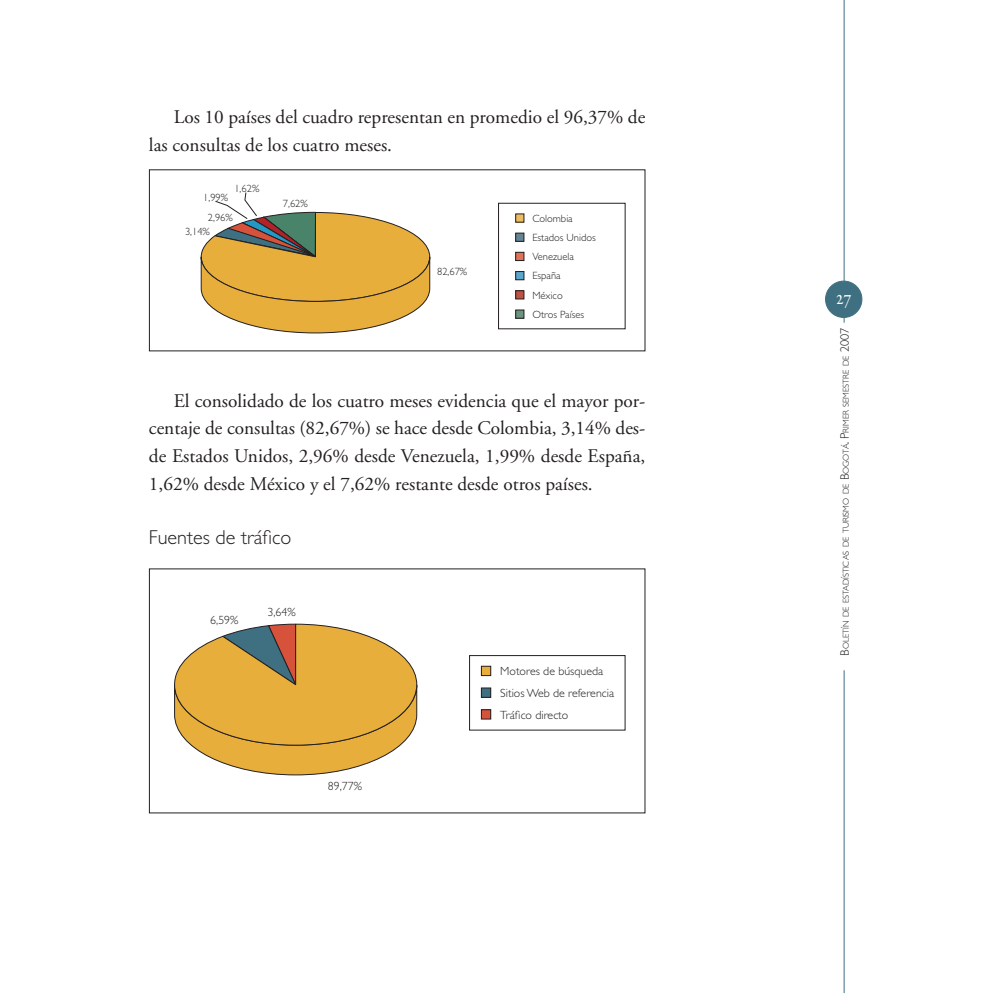
<style>
.page{position:relative;width:993px;height:993px;background:#fff}
.page>*{position:absolute;margin:0;border:0;box-sizing:border-box;transform-origin:0 0}
.t1{font:21px "Adobe Garamond Regular SC";color:#fff;scale:.8 1}
.t2{font:300 20.12px "Gill Sans";color:#231f20}
.t3{font:19.25px/27.7px "Adobe Garamond";color:#231f20}
.t4{font:300 11.9px/21.9px "Gill Sans";color:#231f20}
.t5{font:300 10.5px/19.2px "Gill Sans";color:#231f20}
.t6{font:300 8.58px "Gill Sans";color:#231f20}
.s1{font-size:12.25px}
</style>
<div class="page">
<div style="left:825px;top:281px;width:36px;height:36px;background:#3f7081;border-radius:50%"></div>
<div style="left:824px;top:280px;width:38px;height:38px;border:1px solid #3f7081;border-radius:50%"></div>
<hr style="left:843px;top:0;width:1px;height:992px;background:#3f7081">
<div style="left:841px;top:322px;width:5px;height:348px;background:#fff"></div>
<div style="left:515px;top:214px;width:9px;height:8px;background:#ecbc62"></div>
<div style="left:515px;top:214px;width:9px;height:8px;border:1px solid #231f20"></div>
<div style="left:515px;top:233px;width:9px;height:8px;background:#658494"></div>
<div style="left:515px;top:233px;width:9px;height:8px;border:1px solid #231f20"></div>
<div style="left:515px;top:271px;width:9px;height:9px;background:#5ba7cc"></div>
<div style="left:515px;top:271px;width:9px;height:9px;border:1px solid #231f20"></div>
<div style="left:498px;top:203px;width:127px;height:126px;border:1px solid #231f20"></div>
<div style="left:515px;top:252px;width:9px;height:8px;background:#df7458"></div>
<div style="left:515px;top:252px;width:9px;height:9px;border:1px solid #231f20"></div>
<div style="left:515px;top:290px;width:9px;height:9px;background:#bf5343"></div>
<div style="left:515px;top:290px;width:9px;height:9px;border:1px solid #231f20"></div>
<div style="left:515px;top:310px;width:9px;height:8px;background:#6b957f"></div>
<div style="left:515px;top:310px;width:9px;height:8px;border:1px solid #231f20"></div>
<svg style="left:174px;top:192px;width:256px;height:583px"></svg>
<div style="left:481px;top:666px;width:9px;height:9px;background:#e8ae3b"></div>
<div style="left:481px;top:665px;width:10px;height:10px;border:1px solid #231f20"></div>
<div style="left:481px;top:687px;width:9px;height:10px;background:#3f7081"></div>
<div style="left:481px;top:687px;width:10px;height:10px;border:1px solid #231f20"></div>
<div style="left:481px;top:709px;width:9px;height:9px;background:#d7523b"></div>
<div style="left:481px;top:709px;width:10px;height:10px;border:1px solid #231f20"></div>
<div style="left:469px;top:655px;width:156px;height:75px;border:1px solid #231f20"></div>
<p class="t3" style="left:149px;top:104px;width:498px;text-indent:25px">Los 10 países del cuadro representan en promedio el 96,37% de las consultas de los cuatro meses.</p>
<p class="t5" style="left:203px;top:187px;width:26px">1,99%</p>
<p class="t5" style="left:234px;top:179px;width:26px">1,62%</p>
<p class="t5" style="left:208px;top:208px;width:26px">2,96%</p>
<p class="t5" style="left:185px;top:221px;width:26px">3,14%</p>
<p class="t5" style="left:283px;top:194px;width:26px">7,62%</p>
<p class="t5" style="left:437px;top:262px;width:32px">82,67%</p>
<p class="t5" style="left:532px;top:209px;width:42px">Colombia</p>
<p class="t5" style="left:532px;top:247px;width:43px">Venezuela</p>
<p class="t5" style="left:532px;top:285px;width:53px">México<br>Otros Países</p>
<p class="t5" style="left:532px;top:228px;width:65px">Estados Unidos</p>
<p class="t5" style="left:532px;top:266px;width:30px">España</p>
<p class="t3" style="left:149px;top:387px;width:498px;text-align:justify;text-indent:25px">El consolidado de los cuatro meses evidencia que el mayor por&shy;centaje de consultas (82,67%) se hace desde Colombia, 3,14% des&shy;de Estados Unidos, 2,96% desde Venezuela, 1,99% desde España, 1,62% desde México y el 7,62% restante desde otros países.</p>
<p class="t2" style="left:149px;top:525px;width:144px">Fuentes de tráfico</p>
<p class="t4" style="left:210px;top:609px;width:30px">6,59%</p>
<p class="t4" style="left:267px;top:601px;width:30px">3,64%</p>
<p class="t4" style="left:328px;top:774px;width:36px">89,77%</p>
<p class="t4" style="left:500px;top:660px;width:115px">Motores de búsqueda<br>Sitios Web de referencia<br>Tráfico directo</p>
<p class="t1" style="left:835px;top:286px;width:21px">27</p>
<p class="t6" style="left:841px;top:655px;width:329px;rotate:-90deg"><span class="s1">B</span>oletín de estadísticas de turismo de <span class="s1">B</span>ogotá<span class="s1">. P</span>rimer semestre de <span class="s1">2007</span></p>
</div>
